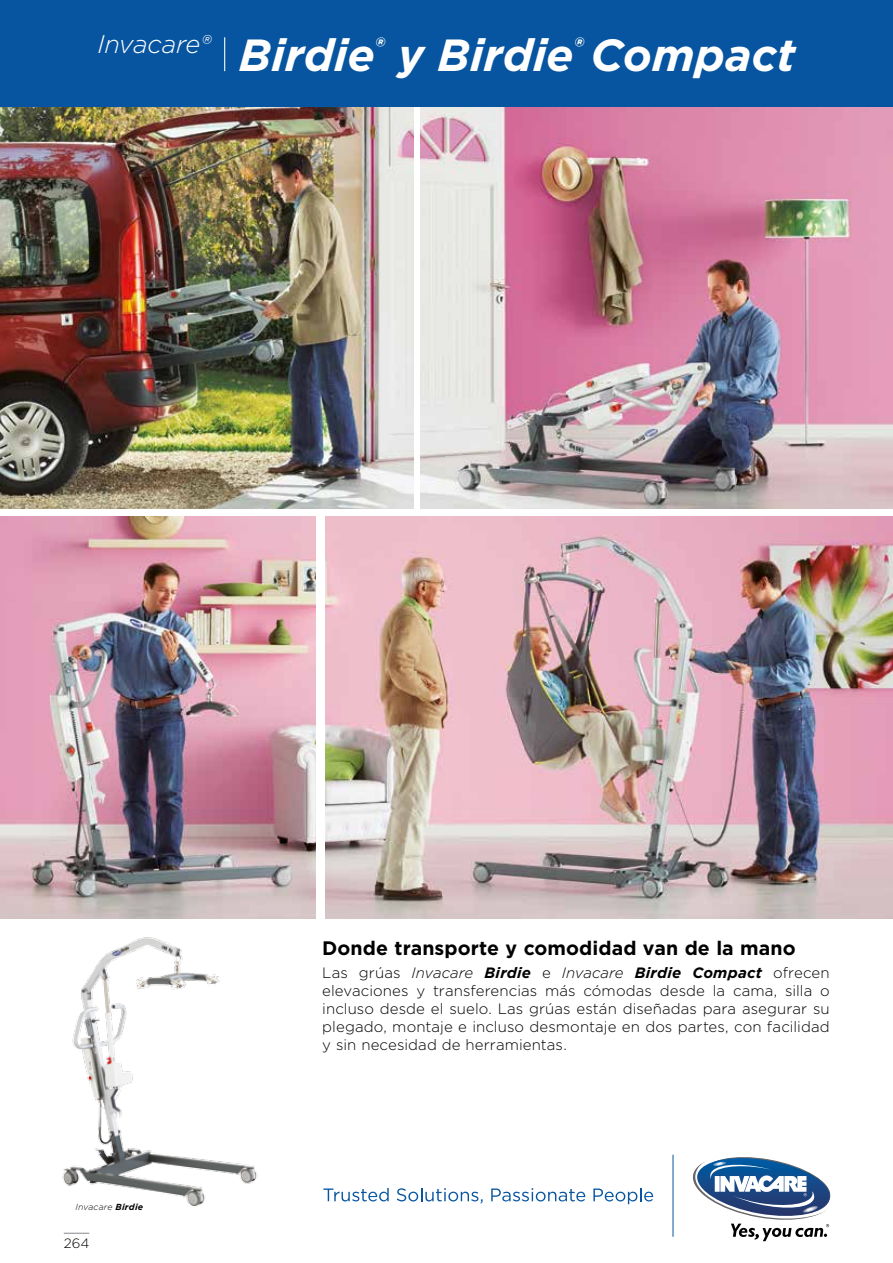
<style>
.page{position:relative;width:893px;height:1263px;background:#fff}
.page>*{position:absolute;margin:0;border:0;box-sizing:border-box;transform-origin:0 0}
.t1{font:italic 700 45px "Gotham";color:#fff}
.t2{font:700 19.5px "Gotham";letter-spacing:.005em;color:#000}
.t3{font:300 15px/18px "Gotham";letter-spacing:.005em;color:#000;text-align:justify}
.t4{font:300 13.5px "Gotham";color:#000}
.t5{font:italic 300 8.7px "Gotham";letter-spacing:.02em;color:#000}
.s1{font-weight:700}
.s2{font-style:italic}
.s3{font-weight:700;font-style:italic}
</style>
<div class="page">
<img style="left:421px;top:106px;width:472px;height:402px">
<img style="left:0;top:106px;width:414px;height:403px">
<img style="left:0;top:517px;width:316px;height:401px">
<img style="left:325px;top:517px;width:568px;height:401px">
<div style="left:0;top:0;width:893px;height:106px;background:#0755a0"></div>
<hr style="left:224px;top:37px;width:1px;height:34px;background:#fff">
<hr style="left:673px;top:1155px;width:1px;height:82px;background:#0755a0">
<svg style="left:323px;top:1188px;width:66px;height:13px"></svg>
<svg style="left:397px;top:1188px;width:86px;height:15px"></svg>
<svg style="left:491px;top:1188px;width:94px;height:13px"></svg>
<svg style="left:593px;top:1188px;width:60px;height:16px"></svg>
<svg style="left:693px;top:1157px;width:138px;height:84px"></svg>
<img style="left:62px;top:937px;width:196px;height:270px">
<svg style="left:64px;top:1233px;width:25px;height:1px"></svg>
<h1 class="t1" style="left:98px;top:25px;width:699px"><sup>Invacare®</sup> Birdie<sup>®</sup> y Birdie<sup>®</sup> Compact</h1>
<p class="t5" style="left:75px;top:1201px;width:69px">Invacare <span class="s1">Birdie</span></p>
<p class="t4" style="left:64px;top:1234px;width:27px">264</p>
<h2 class="t2" style="left:322px;top:935px;width:475px">Donde transporte y comodidad van de la mano</h2>
<p class="t3" style="left:322px;top:963px;width:509px">Las grúas <span class="s2">Invacare</span> <span class="s3">Birdie</span> e <span class="s2">Invacare</span> <span class="s3">Birdie Compact</span> ofrecen elevaciones y transferencias más cómodas desde la cama, silla o incluso desde el suelo. Las grúas están diseñadas para asegurar su plegado, montaje e incluso desmontaje en dos partes, con facilidad y sin necesidad de herramientas.</p>
</div>
